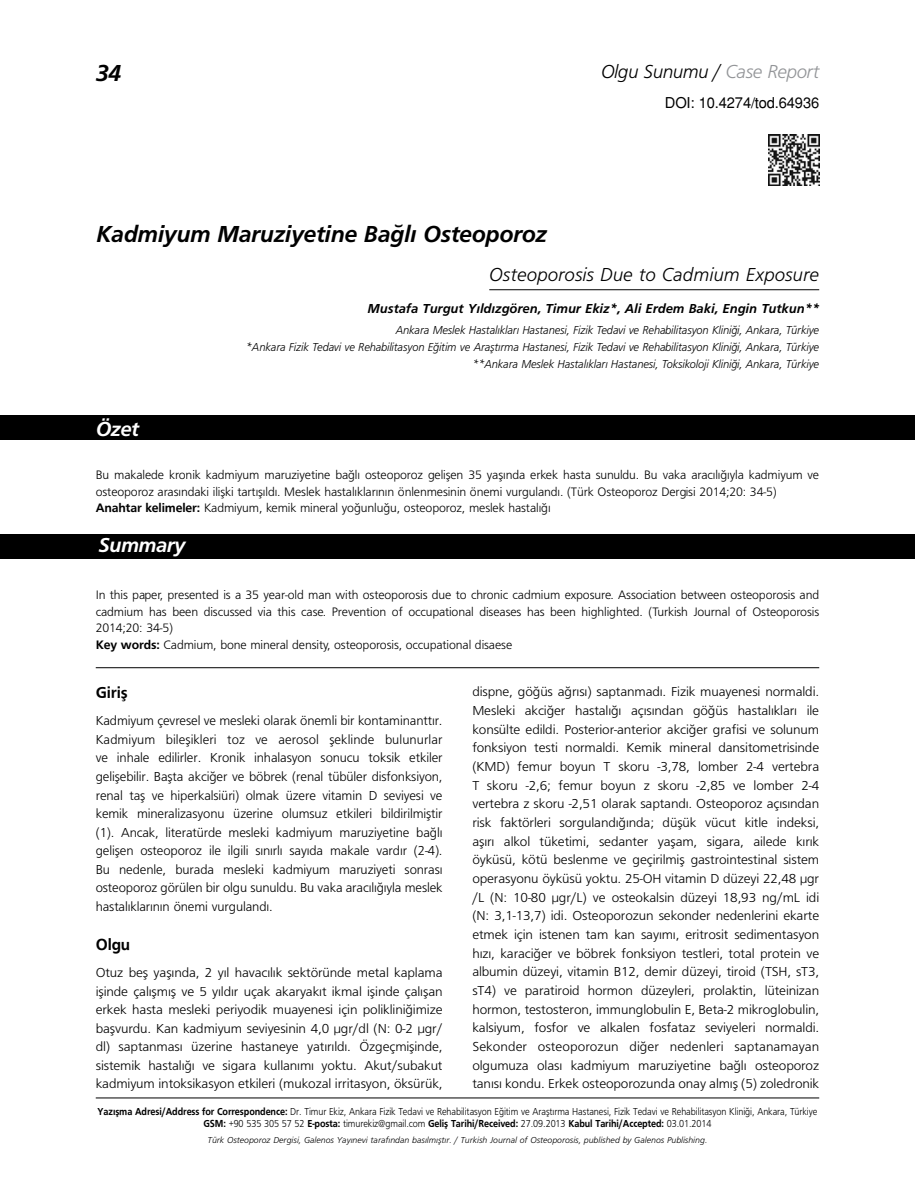
<style>
.page{position:relative;width:915px;height:1191px;background:#fff}
.page>*{position:absolute;margin:0;border:0;box-sizing:border-box;transform-origin:0 0}
.t1{font:24px "Frugal Bold Italic Tr";letter-spacing:-.015em;color:#000}
.t2{font:21px "Frugal Bold Italic Tr";letter-spacing:-.025em;color:#fff}
.t3{font:19.5px "Frugal Italic Tr";color:#000}
.t4{font:19.5px "Frugal Italic Tr";letter-spacing:-.025em;color:#000}
.t5{font:16.5px "Frugal Bold Tr";letter-spacing:-.01em;color:#000}
.t6{font:15px "Helvetica Normal Tr";letter-spacing:-.01em;color:#000}
.t7{font:13.5px/18.6px "Frugal Normal Tr";letter-spacing:-.01em;color:#000;text-align:justify;scale:1.04 1}
.t8{font:13.5px/18.5px "Frugal Normal Tr";letter-spacing:-.01em;color:#000;text-align:justify}
.t9{font:13.5px "Frugal Bold Italic Tr";color:#000}
.t10{font:12.75px/16.5px "Frugal Normal Tr";letter-spacing:-.01em;color:#000}
.t11{font:12px/17.1px "Frugal Italic Tr";letter-spacing:-.01em;color:#000;text-align:right;scale:.95 1}
.t12{font:10.5px "Frugal Normal Tr";letter-spacing:-.01em;color:#000;scale:.9 1}
.t13{font:10.5px "Frugal Bold Tr";letter-spacing:-.01em;color:#000;scale:.9 1}
.t14{font:9px "Frugal Italic Tr";color:#000}
.s1{color:#939598}
.s2{font-family:"Frugal Bold Tr"}
.s3{font-family:"Frugal Normal Tr"}
</style>
<div class="page">
<div style="left:0;top:534px;width:914px;height:25px;background:#000"></div>
<hr style="left:489px;top:289px;width:330px;height:1px;background:#000">
<img style="left:768px;top:135px;width:51px;height:51px">
<div style="left:0;top:415px;width:914px;height:25px;background:#000"></div>
<hr style="left:96px;top:1097px;width:723px;height:1px;background:#000">
<hr style="left:96px;top:667px;width:723px;height:1px;background:#000">
<h1 class="t1" style="left:96px;top:59px;width:27px">34</h1>
<h3 class="t4" style="left:601px;top:60px;width:219px">Olgu Sunumu / <span class="s1">Case Report</span></h3>
<p class="t6" style="left:664px;top:94px;width:156px">DOI: 10.4274/tod.64936</p>
<h1 class="t1" style="left:96px;top:220px;width:452px">Kadmiyum Maruziyetine Bağlı Osteoporoz</h1>
<h3 class="t3" style="left:489px;top:263px;width:331px">Osteoporosis Due to Cadmium Exposure</h3>
<h2 class="t2" style="left:96px;top:417px;width:45px">Özet</h2>
<p class="t9" style="left:367px;top:301px;width:453px">Mustafa Turgut Yıldızgören, Timur Ekiz*, Ali Erdem Baki, Engin Tutkun**</p>
<p class="t11" style="left:246px;top:321px;width:604px">Ankara Meslek Hastalıkları Hastanesi, Fizik Tedavi ve Rehabilitasyon Kliniği, Ankara, Türkiye<br>*Ankara Fizik Tedavi ve Rehabilitasyon Eğitim ve Araştırma Hastanesi, Fizik Tedavi ve Rehabilitasyon Kliniği, Ankara, Türkiye **Ankara Meslek Hastalıkları Hastanesi, Toksikoloji Kliniği, Ankara, Türkiye</p>
<p class="t10" style="left:96px;top:467px;width:724px">Bu makalede kronik kadmiyum maruziyetine bağlı osteoporoz gelişen 35 yaşında erkek hasta sunuldu. Bu vaka aracılığıyla kadmiyum ve osteoporoz arasındaki ilişki tartışıldı. Meslek hastalıklarının önlenmesinin önemi vurgulandı. (Türk Osteoporoz Dergisi 2014;20: 34-5)<br><span class="s2">Anahtar kelimeler:</span> Kadmiyum, kemik mineral yoğunluğu, osteoporoz, meslek hastalığı</p>
<h2 class="t2" style="left:98px;top:533px;width:88px">Summary</h2>
<p class="t10" style="left:96px;top:586px;width:724px">In this paper, presented is a 35 year-old man with osteoporosis due to chronic cadmium exposure. Association between osteoporosis and cadmium has been discussed via this case. Prevention of occupational diseases has been highlighted. (Turkish Journal of Osteoporosis 2014;20: 34-5)<br><span class="s2">Key words:</span> Cadmium, bone mineral density, osteoporosis, occupational disaese</p>
<p class="t5" style="left:96px;top:683px;width:34px">Giriş</p>
<p class="t8" style="left:96px;top:711px;width:348px">Kadmiyum çevresel ve mesleki olarak önemli bir kontaminanttır.<br>Kadmiyum bileşikleri toz ve aerosol şeklinde bulunurlar ve inhale edilirler. Kronik inhalasyon sonucu toksik etkiler gelişebilir. Başta akciğer ve böbrek (renal tübüler disfonksiyon, renal taş ve hiperkalsiüri) olmak üzere vitamin D seviyesi ve kemik mineralizasyonu üzerine olumsuz etkileri bildirilmiştir (1). Ancak, literatürde mesleki kadmiyum maruziyetine bağlı gelişen osteoporoz ile ilgili sınırlı sayıda makale vardır (2-4).<br>Bu nedenle, burada mesleki kadmiyum maruziyeti sonrası osteoporoz görülen bir olgu sunuldu. Bu vaka aracılığıyla meslek hastalıklarının önemi vurgulandı.</p>
<p class="t5" style="left:96px;top:935px;width:36px">Olgu</p>
<p class="t7" style="left:96px;top:963px;width:335px">Otuz beş yaşında, 2 yıl havacılık sektöründe metal kaplama işinde çalışmış ve 5 yıldır uçak akaryakıt ikmal işinde çalışan erkek hasta mesleki periyodik muayenesi için polikliniğimize başvurdu. Kan kadmiyum seviyesinin 4,0 µgr/dl (N: 0-2 µgr/ dl) saptanması üzerine hastaneye yatırıldı. Özgeçmişinde, sistemik hastalığı ve sigara kullanımı yoktu. Akut/subakut kadmiyum intoksikasyon etkileri (mukozal irritasyon, öksürük,</p>
<p class="t7" style="left:472px;top:682px;width:335px">dispne, göğüs ağrısı) saptanmadı. Fizik muayenesi normaldi.<br>Mesleki akciğer hastalığı açısından göğüs hastalıkları ile konsülte edildi. Posterior-anterior akciğer grafisi ve solunum fonksiyon testi normaldi. Kemik mineral dansitometrisinde (KMD) femur boyun T skoru -3,78, lomber 2-4 vertebra T skoru -2,6; femur boyun z skoru -2,85 ve lomber 2-4 vertebra z skoru -2,51 olarak saptandı. Osteoporoz açısından risk faktörleri sorgulandığında; düşük vücut kitle indeksi, aşırı alkol tüketimi, sedanter yaşam, sigara, ailede kırık öyküsü, kötü beslenme ve geçirilmiş gastrointestinal sistem operasyonu öyküsü yoktu. 25-OH vitamin D düzeyi 22,48 µgr /L (N: 10-80 µgr/L) ve osteokalsin düzeyi 18,93 ng/mL idi (N: 3,1-13,7) idi. Osteoporozun sekonder nedenlerini ekarte etmek için istenen tam kan sayımı, eritrosit sedimentasyon hızı, karaciğer ve böbrek fonksiyon testleri, total protein ve albumin düzeyi, vitamin B12, demir düzeyi, tiroid (TSH, sT3, sT4) ve paratiroid hormon düzeyleri, prolaktin, lüteinizan hormon, testosteron, immunglobulin E, Beta-2 mikroglobulin, kalsiyum, fosfor ve alkalen fosfataz seviyeleri normaldi.<br>Sekonder osteoporozun diğer nedenleri saptanamayan olgumuza olası kadmiyum maruziyetine bağlı osteoporoz tanısı kondu. Erkek osteoporozunda onay almış (5) zoledronik</p>
<p class="t12" style="left:98px;top:1105px;width:801px"><span class="s2">Yaz›flma Adresi/Address for Correspondence:</span> Dr. Timur Ekiz, Ankara Fizik Tedavi ve Rehabilitasyon Eğitim ve Araştırma Hastanesi, Fizik Tedavi ve Rehabilitasyon Kliniği, Ankara, Türkiye</p>
<p class="t13" style="left:203px;top:1117px;width:566px">GSM: <span class="s3">+90 535 305 57 52</span> E-posta: <span class="s3">timurekiz@gmail.com</span> Geliş Tarihi/Received: <span class="s3">27.09.2013</span> Kabul Tarihi/Accepted: <span class="s3">03.01.2014</span></p>
<p class="t14" style="left:207px;top:1134px;width:501px">Türk Osteoporoz Dergisi, Galenos Yayınevi taraf›ndan bas›lm›flt›r. / Turkish Journal of Osteoporosis, published by Galenos Publishing.</p>
</div>
